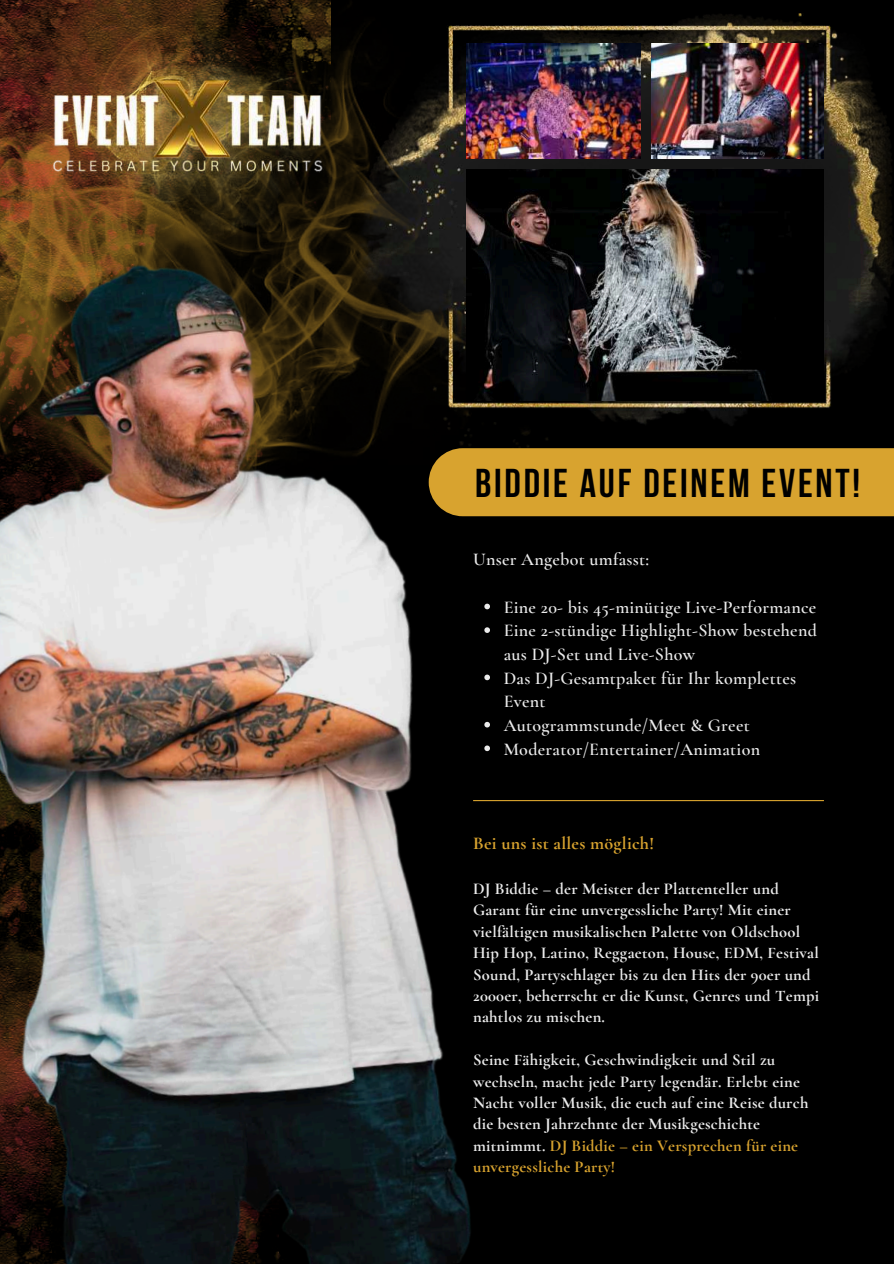
<style>
.page{position:relative;width:894px;height:1264px;background:#fff}
.page>*{position:absolute;margin:0;border:0;box-sizing:border-box;transform-origin:0 0}
.t1{font:700 40.05px "Bebas Neue";letter-spacing:.07em;color:#000}
.t2{font:600 18px/23.7px "Cormorant Garamond";letter-spacing:.015em;color:#ebebeb}
.t3{font:700 18px "Cormorant Garamond";letter-spacing:.015em;color:#d8a32f}
.t4{font:700 16.5px/21.3px "Cormorant Garamond";letter-spacing:.015em;color:#ebebeb}
.s1{color:#d8a32f}
</style>
<div class="page">
<div style="left:0;top:0;width:893px;height:1263px;background:#000"></div>
<img style="left:355px;top:14px;width:538px;height:394px">
<img style="left:466px;top:43px;width:174px;height:25px">
<img style="left:651px;top:43px;width:172px;height:115px">
<img style="left:756px;top:169px;width:67px;height:231px">
<div style="left:428px;top:448px;width:465px;height:68px;background:#d8a32f"></div>
<img style="left:0;top:68px;width:756px;height:1195px">
<img style="left:20px;top:0;width:335px;height:305px">
<hr style="left:473px;top:800px;width:350px;height:1px;background:#d8a32f">
<h1 class="t1" style="left:475px;top:461px;width:386px">BIDDIE AUF DEINEM EVENT!</h1>
<p class="t2" style="left:473px;top:547px;width:178px">Unser Angebot umfasst:</p>
<p class="t2" style="left:503px;top:595px;width:314px">Eine 20- bis 45-minütige Live-Performance<br>Eine 2-stündige Highlight-Show bestehend aus DJ-Set und Live-Show<br>Das DJ-Gesamtpaket für Ihr komplettes<br>Event<br>Autogrammstunde/Meet &amp; Greet<br>Moderator/Entertainer/Animation</p>
<p class="t3" style="left:473px;top:832px;width:182px">Bei uns ist alles möglich!</p>
<p class="t4" style="left:473px;top:878px;width:347px">DJ Biddie – der Meister der Plattenteller und Garant für eine unvergessliche Party! Mit einer vielfältigen musikalischen Palette von Oldschool Hip Hop, Latino, Reggaeton, House, EDM, Festival Sound, Partyschlager bis zu den Hits der 90er und 2000er, beherrscht er die Kunst, Genres und Tempi nahtlos zu mischen.</p>
<p class="t4" style="left:473px;top:1049px;width:337px">Seine Fähigkeit, Geschwindigkeit und Stil zu wechseln, macht jede Party legendär. Erlebt eine Nacht voller Musik, die euch auf eine Reise durch die besten Jahrzehnte der Musikgeschichte mitnimmt. <span class="s1">DJ Biddie – ein Versprechen für eine unvergessliche Party!</span></p>
</div>
